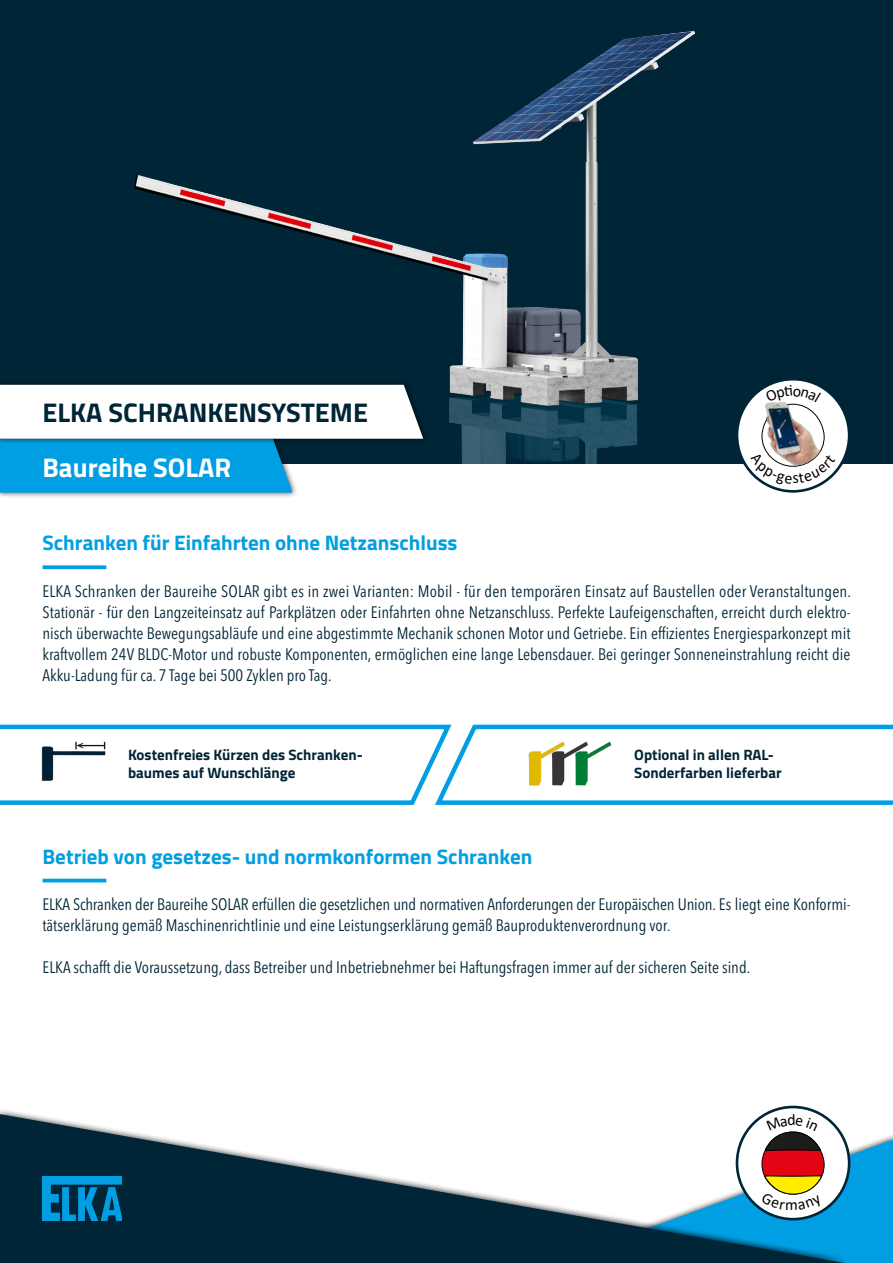
<style>
.page{position:relative;width:893px;height:1263px;background:#fff}
.page>*{position:absolute;margin:0;border:0;box-sizing:border-box;transform-origin:0 0}
.t1{font:700 27px "Titillium Web";color:#002537}
.t2{font:700 27px "Titillium Web";color:#fff}
.t3{font:700 21px "Titillium Web";color:#009fe3}
.t4{font:condensed 16.5px/21px "Avenir Next LT Pro";color:#002537}
.t5{font:700 15px/18px "Titillium Web";color:#002537}
</style>
<div class="page">
<img style="left:9px;top:0;width:884px;height:463px">
<hr style="left:43px;top:879px;width:63px;height:3px;background:#009fe3">
<div style="left:0;top:433px;width:298px;height:66px;background:#000;opacity:.75"></div>
<div style="left:0;top:379px;width:429px;height:66px;background:#000;opacity:.75"></div>
<svg style="left:0;top:385px;width:423px;height:108px"></svg>
<svg style="left:0;top:1114px;width:552px;height:149px;fill:#002537"></svg>
<img style="left:43px;top:1176px;width:79px;height:44px">
<svg style="left:43px;top:565px;width:63px;height:4px"></svg>
<div style="left:737px;top:379px;width:112px;height:112px;background:#fff;border-radius:50%"></div>
<div style="left:736px;top:378px;width:114px;height:115px;border:3px solid #002537;border-radius:50%"></div>
<svg style="left:0;top:724px;width:893px;height:81px"></svg>
<img style="left:523px;top:734px;width:98px;height:53px">
<svg style="left:552px;top:1114px;width:341px;height:149px"></svg>
<svg style="left:751px;top:385px;width:84px;height:100px"></svg>
<h1 class="t1" style="left:43px;top:392px;width:327px">ELKA SCHRANKENSYSTEME</h1>
<h1 class="t2" style="left:43px;top:447px;width:190px">Baureihe SOLAR</h1>
<p class="t3" style="left:43px;top:527px;width:416px">Schranken für Einfahrten ohne Netzanschluss</p>
<p class="t4" style="left:43px;top:580px;width:810px;text-align:justify">ELKA Schranken der Baureihe SOLAR gibt es in zwei Varianten: Mobil - für den temporären Einsatz auf Baustellen oder Veranstaltungen.<br>Stationär - für den Langzeiteinsatz auf Parkplätzen oder Einfahrten ohne Netzanschluss. Perfekte Laufeigenschaften, erreicht durch elektro&shy;nisch überwachte Bewegungsabläufe und eine abgestimmte Mechanik schonen Motor und Getriebe. Ein effizientes Energiesparkonzept mit kraftvollem 24V BLDC-Motor und robuste Komponenten, ermöglichen eine lange Lebensdauer. Bei geringer Sonneneinstrahlung reicht die Akku-Ladung für ca. 7 Tage bei 500 Zyklen pro Tag.</p>
<p class="t5" style="left:128px;top:745px;width:236px">Kostenfreies Kürzen des Schranken&shy;baumes auf Wunschlänge</p>
<p class="t5" style="left:634px;top:745px;width:149px">Optional in allen RAL-<br>Sonderfarben lieferbar</p>
<p class="t3" style="left:43px;top:840px;width:491px">Betrieb von gesetzes- und normkonformen Schranken</p>
<p class="t4" style="left:43px;top:894px;width:809px">ELKA Schranken der Baureihe SOLAR erfüllen die gesetzlichen und normativen Anforderungen der Europäischen Union. Es liegt eine Konformi&shy;tätserklärung gemäß Maschinenrichtlinie und eine Leistungserklärung gemäß Bauproduktenverordnung vor.</p>
<p class="t4" style="left:43px;top:957px;width:709px">ELKA schafft die Voraussetzung, dass Betreiber und Inbetriebnehmer bei Haftungsfragen immer auf der sicheren Seite sind.</p>
</div>
